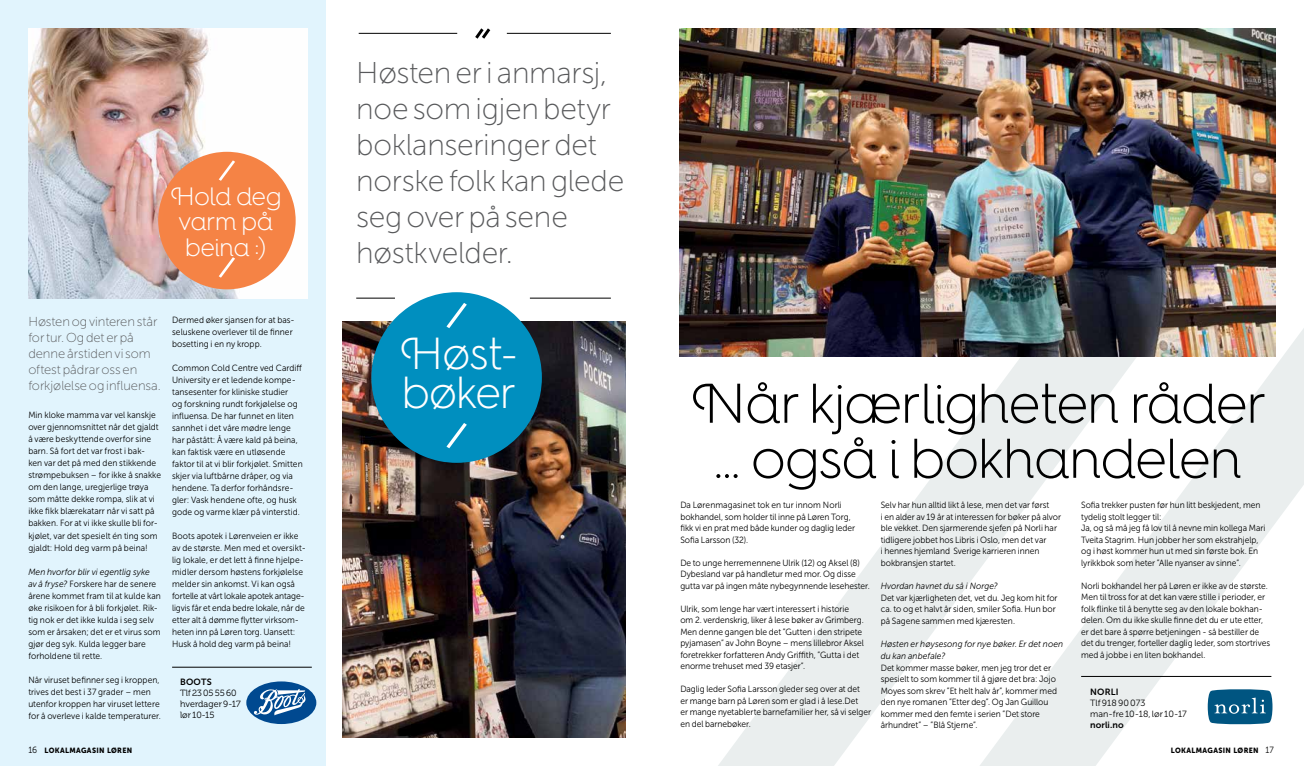
<style>
.page{position:relative;width:1304px;height:766px;background:#fff}
.page>*{position:absolute;margin:0;border:0;box-sizing:border-box;transform-origin:0 0}
.t1{font:300 56px/55px "Hurme Geometric Sans 4";color:#000;text-align:center}
.t2{font:300 45px/38.7px "Hurme Geometric Sans 4";color:#fff}
.t3{font:30px/36px "Museo Sans 100";letter-spacing:-.01em;color:#58595b}
.t4{font:300 25.2px/25.6px "Hurme Geometric Sans 4";color:#fff;text-align:center}
.t5{font:13px/16px "Museo Sans 100";letter-spacing:-.005em;color:#58595b}
.t6{font:9px/12px "Museo Sans 300";color:#000;scale:.94 1}
.t7{font:italic 9px/12px "Museo Sans 300";letter-spacing:.005em;color:#000;scale:.94 1}
.t8{font:9px/11px "Museo 300";letter-spacing:.005em;color:#000}
.t9{font:9px/11px "Museo Sans 300";color:#000}
.t10{font:9px "Museo Sans 700";letter-spacing:.015em;color:#000}
.t11{font:7.5px "Museo Sans 900";letter-spacing:.045em;color:#000;scale:.94 1}
.s1{font-style:italic}
.s2{font-family:"Museo Sans 300";font-size:9px}
</style>
<div class="page">
<div style="left:0;top:0;width:326px;height:765px;background:#e1f4fd"></div>
<svg style="left:1186px;top:328px;width:118px;height:349px"></svg>
<svg style="left:679px;top:356px;width:507px;height:409px"></svg>
<img style="left:679px;top:28px;width:597px;height:328px">
<img style="left:342px;top:321px;width:284px;height:416px">
<svg style="left:371px;top:292px;width:171px;height:170px;background:#208db1"></svg>
<div style="left:246px;top:681px;width:70px;height:42px;background:#004990;border-radius:50%"></div>
<svg style="left:254px;top:689px;width:52px;height:26px"></svg>
<img style="left:28px;top:28px;width:279px;height:270px">
<svg style="left:158px;top:152px;width:138px;height:137px;background:#f09565"></svg>
<svg style="left:475px;top:28px;width:15px;height:11px"></svg>
<hr style="left:359px;top:33px;width:98px;height:1px;background:#000">
<hr style="left:507px;top:33px;width:104px;height:1px;background:#000">
<hr style="left:530px;top:298px;width:81px;height:1px;background:#000">
<hr style="left:356px;top:298px;width:39px;height:1px;background:#000">
<hr style="left:1081px;top:675px;width:190px;height:1px;background:#000">
<svg style="left:1207px;top:689px;width:66px;height:36px;background:#2a7196"></svg>
<hr style="left:172px;top:666px;width:140px;height:1px;background:#000">
<h3 class="t4" style="left:170px;top:182px;width:112px">Hold deg varm på beina :)</h3>
<h3 class="t3" style="left:356px;top:55px;width:270px">Høsten er i anmarsj, noe som igjen betyr boklanseringer det norske folk kan glede seg over på sene høstkvelder.</h3>
<h3 class="t5" style="left:28px;top:313px;width:134px">Høsten og vinteren står for tur. Og det er på denne årstiden vi som oftest pådrar oss en forkjølelse og influensa.</h3>
<p class="t6" style="left:28px;top:409px;width:143px">Min kloke mamma var vel kanskje over gjennomsnittet når det gjaldt å være beskyttende overfor sine barn. Så fort det var frost i bak&shy;ken var det på med den stikkende strømpebuksen – for ikke å snakke om den lange, uregjerlige trøya som måtte dekke rompa, slik at vi ikke fikk blærekatarr når vi satt på bakken. For at vi ikke skulle bli for&shy;kjølet, var det spesielt én ting som gjaldt: Hold deg varm på beina!</p>
<p class="t6" style="left:28px;top:565px;width:143px"><span class="s1">Men hvorfor blir vi egentlig syke<br>av å fryse?</span> Forskere har de senere årene kommet fram til at kulde kan øke risikoen for å bli forkjølet. Rik&shy;tig nok er det ikke kulda i seg selv som er årsaken; det er et virus som gjør deg syk. Kulda legger bare forholdene til rette.</p>
<p class="t6" style="left:28px;top:673px;width:143px">Når viruset befinner seg i kroppen, trives det best i 37 grader – men utenfor kroppen har viruset lettere for å overleve i kalde temperaturer.</p>
<p class="t6" style="left:172px;top:313px;width:132px">Dermed øker sjansen for at bas&shy;seluskene overlever til de finner bosetting i en ny kropp.</p>
<p class="t6" style="left:172px;top:361px;width:140px">Common Cold Centre ved Cardiff<br>University er et ledende kompe&shy;tansesenter for kliniske studier<br>og forskning rundt forkjølelse og influensa. De har funnet en liten sannhet i det våre mødre lenge har påstått: Å være kald på beina, kan faktisk være en utløsende faktor til at vi blir forkjølet. Smitten skjer via luftbårne dråper, og via hendene. Ta derfor forhåndsre&shy;gler: Vask hendene ofte, og husk gode og varme klær på vinterstid.</p>
<p class="t6" style="left:172px;top:529px;width:144px">Boots apotek i Lørenveien er ikke av de største. Men med et oversikt&shy;lig lokale, er det lett å finne hjelpe&shy;midler dersom høstens forkjølelse melder sin ankomst. Vi kan også fortelle at vårt lokale apotek antage&shy;ligvis får et enda bedre lokale, når de etter alt å dømme flytter virksom&shy;heten inn på Løren torg. Uansett:<br>Husk å hold deg varm på beina!</p>
<h2 class="t2" style="left:400px;top:333px;width:119px">Høst&shy;bøker</h2>
<h1 class="t1" style="left:691px;top:374px;width:577px">Når kjærligheten råder … også i bokhandelen</h1>
<p class="t6" style="left:881px;top:499px;width:193px;line-height:11.5px">Selv har hun alltid likt å lese, men det var først<br>i en alder av 19 år at interessen for bøker på alvor ble vekket. Den sjarmerende sjefen på Norli har tidligere jobbet hos Libris i Oslo, men det var<br>i hennes hjemland Sverige karrieren innen bokbransjen startet.</p>
<p class="t7" style="left:881px;top:580px;width:126px">Hvordan havnet du så i Norge?</p>
<p class="t6" style="left:881px;top:591px;width:190px;line-height:11.5px">Det var kjærligheten det, vet du. Jeg kom hit for ca. to og et halvt år siden, smiler Sofia. Hun bor på Sagene sammen med kjæresten.</p>
<p class="t7" style="left:881px;top:638px;width:196px">Høsten er høysesong for nye bøker. Er det noen du kan anbefale?</p>
<p class="t6" style="left:881px;top:661px;width:189px;line-height:11.5px">Det kommer masse bøker, men jeg tror det er spesielt to som kommer til å gjøre det bra: Jojo Moyes som skrev ”Et helt halv år”, kommer med den nye romanen ”Etter deg”. Og Jan Guillou kommer med den femte i serien ”Det store århundret” – ”Blå Stjerne”.</p>
<p class="t6" style="left:1081px;top:499px;width:198px;line-height:11.5px">Sofia trekker pusten før hun litt beskjedent, men tydelig stolt legger til:<br>Ja, og så må jeg få lov til å nevne min kollega Mari Tveita Stagrim. Hun jobber her som ekstrahjelp, og i høst kommer hun ut med sin første bok. En lyrikkbok som heter ”Alle nyanser av sinne”.</p>
<p class="t6" style="left:1081px;top:579px;width:203px;line-height:11.5px">Norli bokhandel her på Løren er ikke av de største.<br>Men til tross for at det kan være stille i perioder, er folk flinke til å benytte seg av den lokale bokhan&shy;delen. Om du ikke skulle finne det du er ute etter, er det bare å spørre betjeningen - så bestiller de det du trenger, forteller daglig leder, som stortrives med å jobbe i en liten bokhandel.</p>
<p class="t6" style="left:680px;top:499px;width:188px;line-height:11.5px">Da Lørenmagasinet tok en tur innom Norli bokhandel, som holder til inne på Løren Torg, fikk vi en prat med både kunder og daglig leder Sofia Larsson (32).</p>
<p class="t6" style="left:680px;top:556px;width:203px;line-height:11.5px">De to unge herremennene Ulrik (12) og Aksel (8)<br>Dybesland var på handletur med mor. Og disse gutta var på ingen måte nybegynnende lesehester.</p>
<p class="t6" style="left:680px;top:602px;width:197px;line-height:11.5px">Ulrik, som lenge har vært interessert i historie om 2. verdenskrig, liker å lese bøker av Grimberg.<br>Men denne gangen ble det ”Gutten i den stripete pyjamasen” av John Boyne – mens lillebror Aksel foretrekker forfatteren Andy Griffith, ”Gutta i det enorme trehuset med 39 etasjer”.</p>
<p class="t6" style="left:680px;top:683px;width:205px;line-height:11.5px">Daglig leder Sofia Larsson gleder seg over at det<br>er mange barn på Løren som er glad i å lese.Det<br>er mange nyetablerte barnefamilier her, så vi selger en del barnebøker.</p>
<p class="t10" style="left:180px;top:676px;width:14px">Boots</p>
<p class="t8" style="left:180px;top:687px;width:62px">Tlf 23 05 55 60 hverdager 9-17 lør 10-15</p>
<p class="t10" style="left:1090px;top:686px;width:30px">NORLI</p>
<p class="t9" style="left:1090px;top:697px;width:98px">Tlf 918 90 073<br>man-fre 10-18, lør 10-17</p>
<p class="t10" style="left:1090px;top:719px;width:35px">norli.no</p>
<p class="t11" style="left:28px;top:745px;width:112px"><span class="s2">16</span> LOKALMAGASIN LØREN</p>
<p class="t11" style="left:1171px;top:745px;width:111px">LOKALMAGASIN LØREN <span class="s2">17</span></p>
</div>
